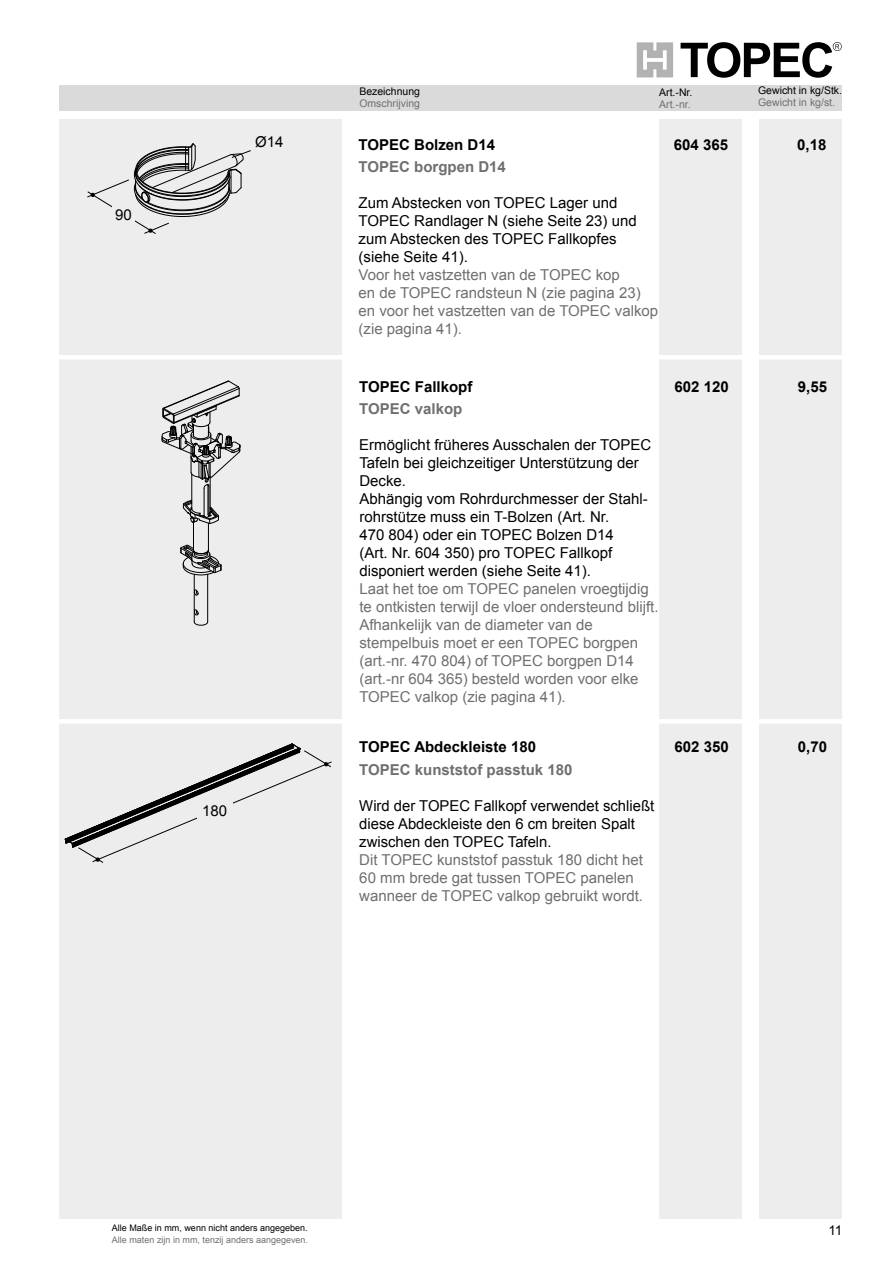
<style>
.page{position:relative;width:893px;height:1263px;background:#fff}
.page>*{position:absolute;margin:0;border:0;box-sizing:border-box;transform-origin:0 0}
.t1{font:15px/18px "Arial";color:#000}
.t2{font:15px/18px "Arial";color:#706f6f}
.t3{font:700 15px "Arial";color:#000}
.t4{font:700 15px "Arial";color:#706f6f}
.t5{font:13.5px "Arial";color:#000}
.t6{font:10.5px "Arial";color:#000}
.t7{font:10.5px "Arial";color:#706f6f}
.t8{font:9px "Arial";color:#706f6f}
.t9{font:9px "Arial";color:#000}
</style>
<div class="page">
<div style="left:60px;top:85px;width:782px;height:26px;background:#dadada"></div>
<div style="left:60px;top:119px;width:282px;height:1099px;background:#ededed"></div>
<div style="left:659px;top:119px;width:83px;height:1099px;background:#ededed"></div>
<div style="left:759px;top:119px;width:83px;height:1099px;background:#ededed"></div>
<svg style="left:637px;top:42px;width:36px;height:35px"></svg>
<svg style="left:681px;top:42px;width:161px;height:36px"></svg>
<svg style="left:194px;top:622px;width:14px;height:3px"></svg>
<hr style="left:207px;top:574px;width:1px;height:48px;background:#000">
<hr style="left:194px;top:574px;width:1px;height:48px;background:#000">
<svg style="left:194px;top:589px;width:4px;height:7px"></svg>
<svg style="left:194px;top:609px;width:4px;height:6px"></svg>
<svg style="left:162px;top:381px;width:79px;height:194px"></svg>
<svg style="left:64px;top:743px;width:268px;height:120px"></svg>
<hr style="left:43px;top:355px;width:814px;height:4px;background:#fff">
<hr style="left:40px;top:719px;width:814px;height:4px;background:#fff">
<svg style="left:87px;top:144px;width:164px;height:90px"></svg>
<div style="left:112px;top:206px;width:23px;height:16px;background:#ededed"></div>
<p class="t1" style="left:115px;top:206px;width:18px">90</p>
<p class="t1" style="left:255px;top:133px;width:30px">Ø14</p>
<p class="t1" style="left:202px;top:802px;width:27px">180</p>
<p class="t6" style="left:359px;top:84px;width:62px">Bezeichnung</p>
<p class="t7" style="left:359px;top:96px;width:62px">Omschrijving</p>
<p class="t6" style="left:659px;top:85px;width:35px">Art.-Nr.</p>
<p class="t7" style="left:659px;top:97px;width:33px">Art.-nr.</p>
<p class="t6" style="left:758px;top:84px;width:86px">Gewicht in kg/Stk.</p>
<p class="t7" style="left:758px;top:96px;width:79px">Gewicht in kg/st.</p>
<p class="t3" style="left:359px;top:135px;width:138px">TOPEC Bolzen D14</p>
<p class="t3" style="left:674px;top:135px;width:56px">604 365</p>
<p class="t3" style="left:797px;top:135px;width:31px">0,18</p>
<p class="t4" style="left:359px;top:157px;width:149px">TOPEC borgpen D14</p>
<p class="t1" style="left:359px;top:194px;width:280px">Zum Abstecken von TOPEC Lager und<br>TOPEC Randlager N (siehe Seite 23) und zum Abstecken des TOPEC Fallkopfes (siehe Seite 41).</p>
<p class="t2" style="left:359px;top:266px;width:301px">Voor het vastzetten van de TOPEC kop<br>en de TOPEC randsteun N (zie pagina 23) en voor het vastzetten van de TOPEC valkop (zie pagina 41).</p>
<p class="t3" style="left:359px;top:377px;width:115px">TOPEC Fallkopf</p>
<p class="t3" style="left:674px;top:377px;width:56px">602 120</p>
<p class="t3" style="left:798px;top:377px;width:31px">9,55</p>
<p class="t4" style="left:359px;top:399px;width:105px">TOPEC valkop</p>
<p class="t1" style="left:359px;top:436px;width:294px">Ermöglicht früheres Ausschalen der TOPEC Tafeln bei gleichzeitiger Unterstützung der Decke.<br>Abhängig vom Rohrdurchmesser der Stahl&shy;rohrstütze muss ein T-Bolzen (Art. Nr.<br>470 804) oder ein TOPEC Bolzen D14<br>(Art. Nr. 604 350) pro TOPEC Fallkopf disponiert werden (siehe Seite 41).</p>
<p class="t2" style="left:359px;top:580px;width:301px">Laat het toe om TOPEC panelen vroegtijdig te ontkisten terwijl de vloer ondersteund blijft.<br>Afhankelijk van de diameter van de stempelbuis moet er een TOPEC borgpen (art.-nr. 470 804) of TOPEC borgpen D14 (art.-nr 604 365) besteld worden voor elke TOPEC valkop (zie pagina 41).</p>
<p class="t3" style="left:359px;top:737px;width:178px">TOPEC Abdeckleiste 180</p>
<p class="t3" style="left:674px;top:737px;width:56px">602 350</p>
<p class="t3" style="left:798px;top:737px;width:31px">0,70</p>
<p class="t4" style="left:359px;top:759px;width:215px">TOPEC kunststof passtuk 180</p>
<p class="t1" style="left:359px;top:796px;width:296px">Wird der TOPEC Fallkopf verwendet schließt diese Abdeckleiste den 6 cm breiten Spalt zwischen den TOPEC Tafeln.</p>
<p class="t2" style="left:359px;top:850px;width:285px">Dit TOPEC kunststof passtuk 180 dicht het<br>60 mm brede gat tussen TOPEC panelen wanneer de TOPEC valkop gebruikt wordt.</p>
<p class="t9" style="left:112px;top:1222px;width:197px">Alle Maße in mm, wenn nicht anders angegeben.</p>
<p class="t8" style="left:112px;top:1234px;width:198px">Alle maten zijn in mm, tenzij anders aangegeven.</p>
<p class="t5" style="left:828px;top:1221px;width:16px">11</p>
</div>
